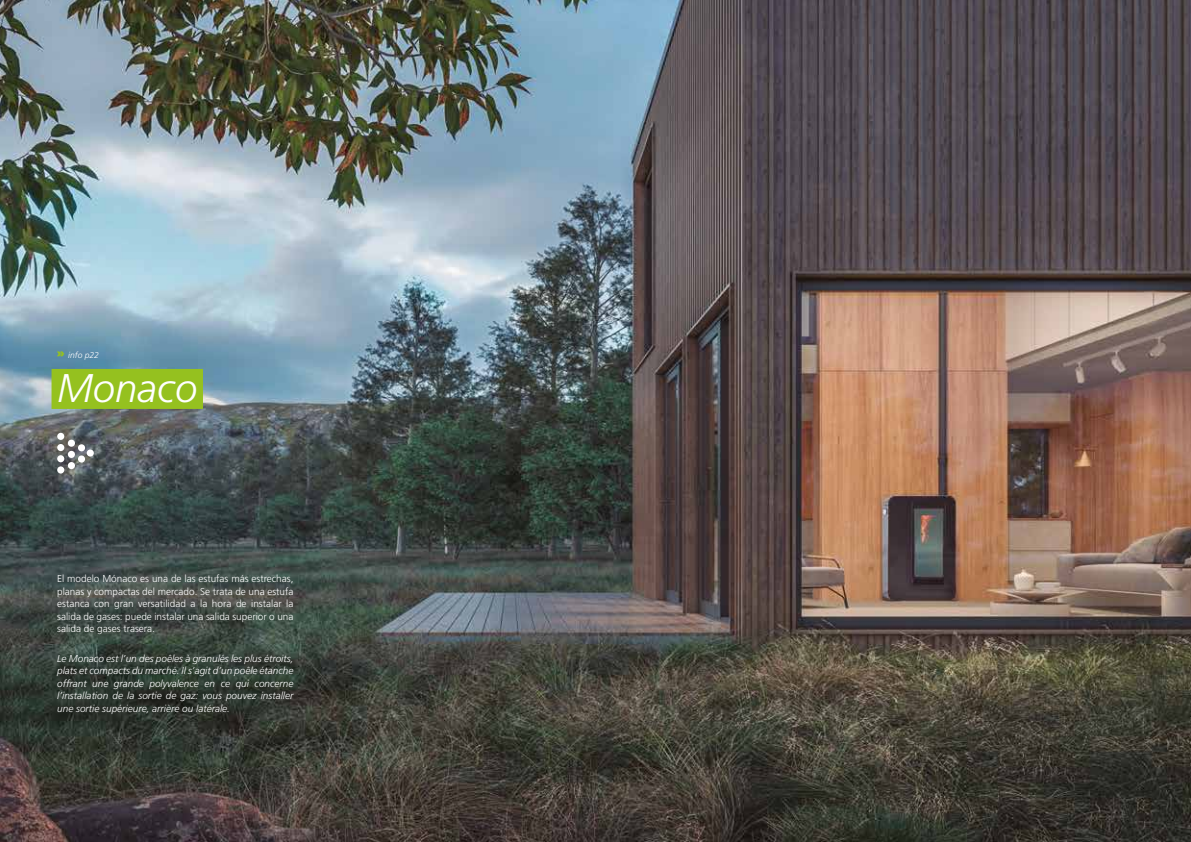
<style>
.page{position:relative;width:1191px;height:842px;background:#fff}
.page>*{position:absolute;margin:0;border:0;box-sizing:border-box;transform-origin:0 0}
.t1{font:italic 300 40px "Frutiger LT Std";color:#fff}
.t2{font:italic 300 10px/12.5px "Frutiger LT Std";color:#fff;text-align:justify}
.t3{font:300 10px/12.5px "Frutiger LT Std";color:#fff;text-align:justify}
.t4{font:italic 300 8.5px "Frutiger LT Std";color:#fff}
.s1{font-family:"Montserrat";font-weight:900;font-style:normal;font-size:12px;color:#95c11f}
</style>
<div class="page">
<img style="left:0;top:0;width:1191px;height:842px">
<div style="left:57px;top:433px;width:7px;height:7px;background:#fff;border-radius:50%"></div>
<div style="left:57px;top:444px;width:7px;height:7px;background:#fff;border-radius:50%"></div>
<div style="left:57px;top:455px;width:7px;height:7px;background:#fff;border-radius:50%"></div>
<div style="left:57px;top:466px;width:7px;height:7px;background:#fff;border-radius:50%"></div>
<div style="left:68px;top:440px;width:7px;height:7px;background:#fff;border-radius:50%"></div>
<div style="left:68px;top:451px;width:7px;height:7px;background:#fff;border-radius:50%"></div>
<div style="left:68px;top:462px;width:7px;height:7px;background:#fff;border-radius:50%"></div>
<div style="left:78px;top:444px;width:7px;height:7px;background:#fff;border-radius:50%"></div>
<div style="left:87px;top:449px;width:7px;height:8px;background:#fff;border-radius:50%"></div>
<div style="left:78px;top:455px;width:7px;height:8px;background:#fff;border-radius:50%"></div>
<div style="left:52px;top:369px;width:151px;height:40px;background:#95c11f"></div>
<p class="t4" style="left:57px;top:350px;width:44px"><span class="s1">»</span> info p22</p>
<h1 class="t1" style="left:57px;top:365px;width:142px">Monaco</h1>
<p class="t3" style="left:57px;top:572px;width:238px">El modelo Mónaco es una de las estufas más estrechas, planas y compactas del mercado. Se trata de una estufa estanca con gran versatilidad a la hora de instalar la salida de gases: puede instalar una salida superior o una salida de gases trasera.</p>
<p class="t2" style="left:57px;top:652px;width:238px">Le Monaco est l’un des poêles à granulés les plus étroits, plats et compacts du marché. Il s’agit d’un poêle étanche offrant une grande polyvalence en ce qui concerne l’installation de la sortie de gaz: vous pouvez installer une sortie supérieure, arrière ou latérale.</p>
</div>
